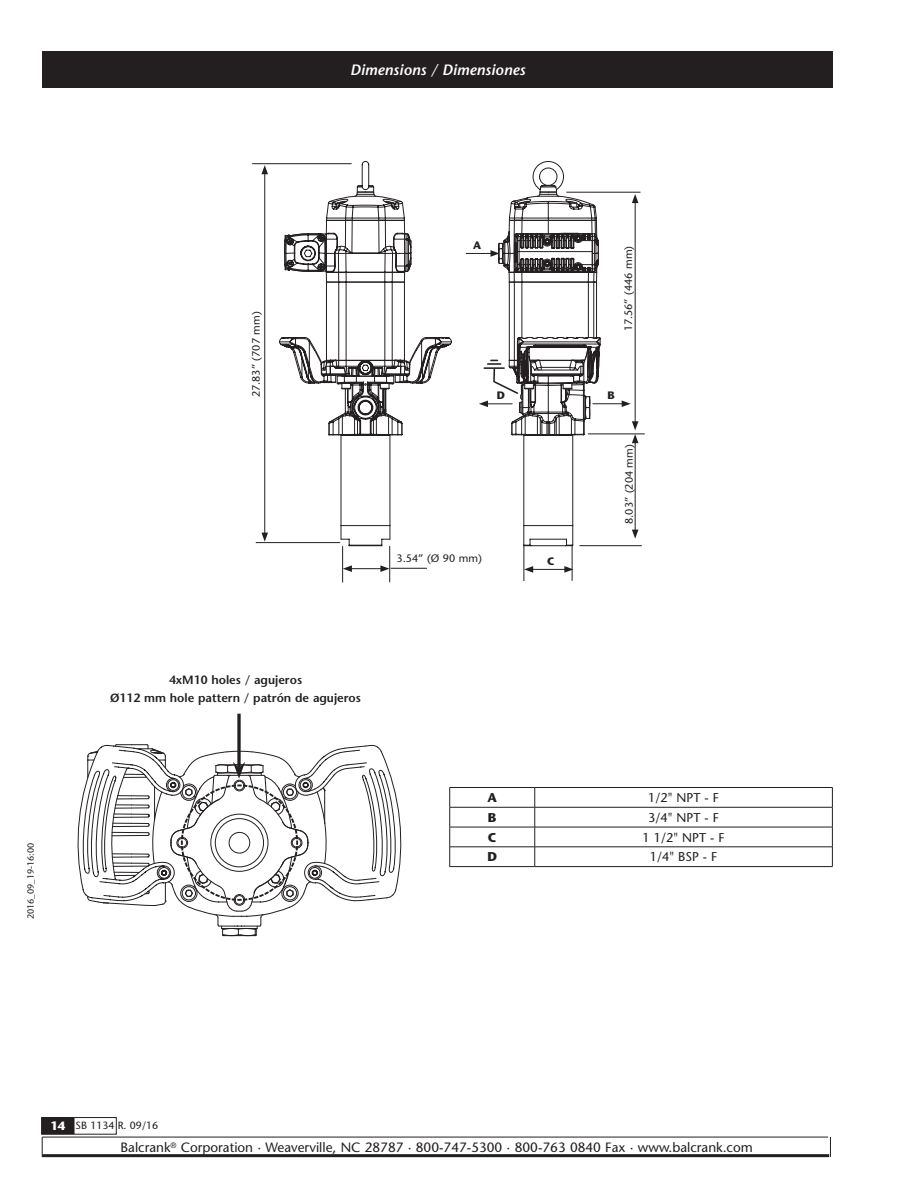
<style>
.page{position:relative;width:918px;height:1188px;background:#fff}
.page>*{position:absolute;margin:0;border:0;box-sizing:border-box;transform-origin:0 0}
.t1{font:italic 600 15px "Stone Sans";letter-spacing:.01em;color:#fff}
.t2{font:13.5px "Stone Sans";color:#231f20}
.t3{font:12.75px "Stone Sans";color:#231f20}
.t4{font:700 12.75px "Stone Sans";color:#231f20}
.t5{font:600 12px/18px "Stone Sans";color:#231f20;text-align:center}
.t6{font:10.8px "Stone Sans";color:#231f20}
.t7{font:700 10.8px "Stone Sans";color:#231f20}
.t8{font:10.5px "Stone Sans";color:#231f20}
.t9{font:9px "Stone Sans";color:#231f20}
.s1{font-weight:700;font-size:12px;color:#fff}
</style>
<div class="page">
<div style="left:41px;top:1117px;width:34px;height:17px;background:#231f20"></div>
<div style="left:41px;top:1117px;width:75px;height:17px;border:1px solid #231f20"></div>
<hr style="left:42px;top:1154px;width:787px;height:3px;background:#231f20">
<hr style="left:42px;top:1137px;width:786px;height:1px;background:#231f20">
<svg style="left:830px;top:1137px;width:1px;height:20px"></svg>
<svg style="left:42px;top:1137px;width:1px;height:20px"></svg>
<hr style="left:252px;top:163px;width:100px;height:1px;background:#231f20">
<hr style="left:256px;top:542px;width:84px;height:1px;background:#231f20">
<hr style="left:264px;top:172px;width:1px;height:363px;background:#231f20">
<svg style="left:261px;top:165px;width:7px;height:9px"></svg>
<svg style="left:261px;top:533px;width:7px;height:9px"></svg>
<hr style="left:588px;top:434px;width:57px;height:1px;background:#231f20">
<hr style="left:579px;top:545px;width:63px;height:1px;background:#231f20">
<hr style="left:635px;top:441px;width:1px;height:91px;background:#231f20">
<svg style="left:632px;top:530px;width:6px;height:9px"></svg>
<hr style="left:342px;top:546px;width:1px;height:37px;background:#231f20">
<hr style="left:389px;top:546px;width:1px;height:36px;background:#231f20">
<hr style="left:349px;top:568px;width:34px;height:1px;background:#231f20">
<svg style="left:343px;top:565px;width:9px;height:7px"></svg>
<svg style="left:380px;top:565px;width:9px;height:7px"></svg>
<hr style="left:391px;top:568px;width:36px;height:1px;background:#231f20">
<hr style="left:593px;top:403px;width:31px;height:1px;background:#231f20">
<svg style="left:622px;top:400px;width:9px;height:7px"></svg>
<hr style="left:524px;top:545px;width:1px;height:36px;background:#231f20">
<hr style="left:572px;top:544px;width:1px;height:37px;background:#231f20">
<hr style="left:531px;top:569px;width:36px;height:1px;background:#231f20">
<svg style="left:524px;top:566px;width:9px;height:7px"></svg>
<svg style="left:564px;top:566px;width:9px;height:7px"></svg>
<hr style="left:566px;top:192px;width:75px;height:1px;background:#231f20">
<hr style="left:635px;top:201px;width:1px;height:223px;background:#231f20">
<svg style="left:632px;top:194px;width:6px;height:9px"></svg>
<svg style="left:632px;top:421px;width:6px;height:22px"></svg>
<svg style="left:279px;top:185px;width:173px;height:361px"></svg>
<svg style="left:466px;top:161px;width:135px;height:386px"></svg>
<div style="left:43px;top:51px;width:790px;height:36px;background:#231f20"></div>
<hr style="left:450px;top:787px;width:85px;height:1px;background:#231f20">
<hr style="left:535px;top:787px;width:298px;height:1px;background:#231f20">
<hr style="left:450px;top:807px;width:85px;height:1px;background:#231f20">
<hr style="left:535px;top:807px;width:298px;height:1px;background:#231f20">
<hr style="left:450px;top:827px;width:85px;height:1px;background:#231f20">
<hr style="left:535px;top:827px;width:298px;height:1px;background:#231f20">
<hr style="left:450px;top:847px;width:85px;height:1px;background:#231f20">
<svg style="left:449px;top:788px;width:1px;height:78px"></svg>
<hr style="left:535px;top:847px;width:298px;height:1px;background:#231f20">
<svg style="left:535px;top:788px;width:1px;height:78px"></svg>
<svg style="left:832px;top:788px;width:1px;height:78px"></svg>
<hr style="left:450px;top:866px;width:85px;height:1px;background:#231f20">
<hr style="left:535px;top:866px;width:298px;height:1px;background:#231f20">
<svg style="left:237px;top:714px;width:4px;height:30px"></svg>
<svg style="left:81px;top:744px;width:321px;height:192px"></svg>
<p class="t9" style="left:25px;top:919px;width:78px;rotate:-90deg">2016_09_19-16:00</p>
<p class="t1" style="left:350px;top:61px;width:177px">Dimensions / Dimensiones</p>
<p class="t6" style="left:250px;top:397px;width:87px;rotate:-90deg">27.83” (707 mm)</p>
<p class="t7" style="left:473px;top:239px;width:10px">A</p>
<p class="t7" style="left:497px;top:389px;width:10px">D</p>
<p class="t6" style="left:397px;top:552px;width:87px">3.54” (Ø 90 mm)</p>
<p class="t5" style="left:110px;top:671px;width:252px">4xM10 holes / agujeros<br>Ø112 mm hole pattern / patrón de agujeros</p>
<p class="t7" style="left:547px;top:555px;width:9px">C</p>
<p class="t6" style="left:622px;top:331px;width:87px;rotate:-90deg">17.56” (446 mm)</p>
<p class="t7" style="left:608px;top:389px;width:9px">B</p>
<p class="t6" style="left:623px;top:524px;width:81px;rotate:-90deg">8.03” (204 mm)</p>
<p class="t4" style="left:488px;top:790px;width:11px">A</p>
<p class="t3" style="left:648px;top:790px;width:72px">1/2" NPT - F</p>
<p class="t4" style="left:488px;top:810px;width:10px">B</p>
<p class="t3" style="left:648px;top:810px;width:72px">3/4" NPT - F</p>
<p class="t4" style="left:488px;top:830px;width:10px">C</p>
<p class="t3" style="left:643px;top:830px;width:84px">1 1/2" NPT - F</p>
<p class="t4" style="left:487px;top:849px;width:11px">D</p>
<p class="t3" style="left:650px;top:849px;width:69px">1/4" BSP - F</p>
<p class="t8" style="left:50px;top:1120px;width:109px"><span class="s1">14</span> SB 1134 R. 09/16</p>
<p class="t2" style="left:121px;top:1139px;width:634px">Balcrank<sup>®</sup> Corporation · Weaverville, NC 28787 · 800-747-5300 · 800-763 0840 Fax · www.balcrank.com</p>
</div>
